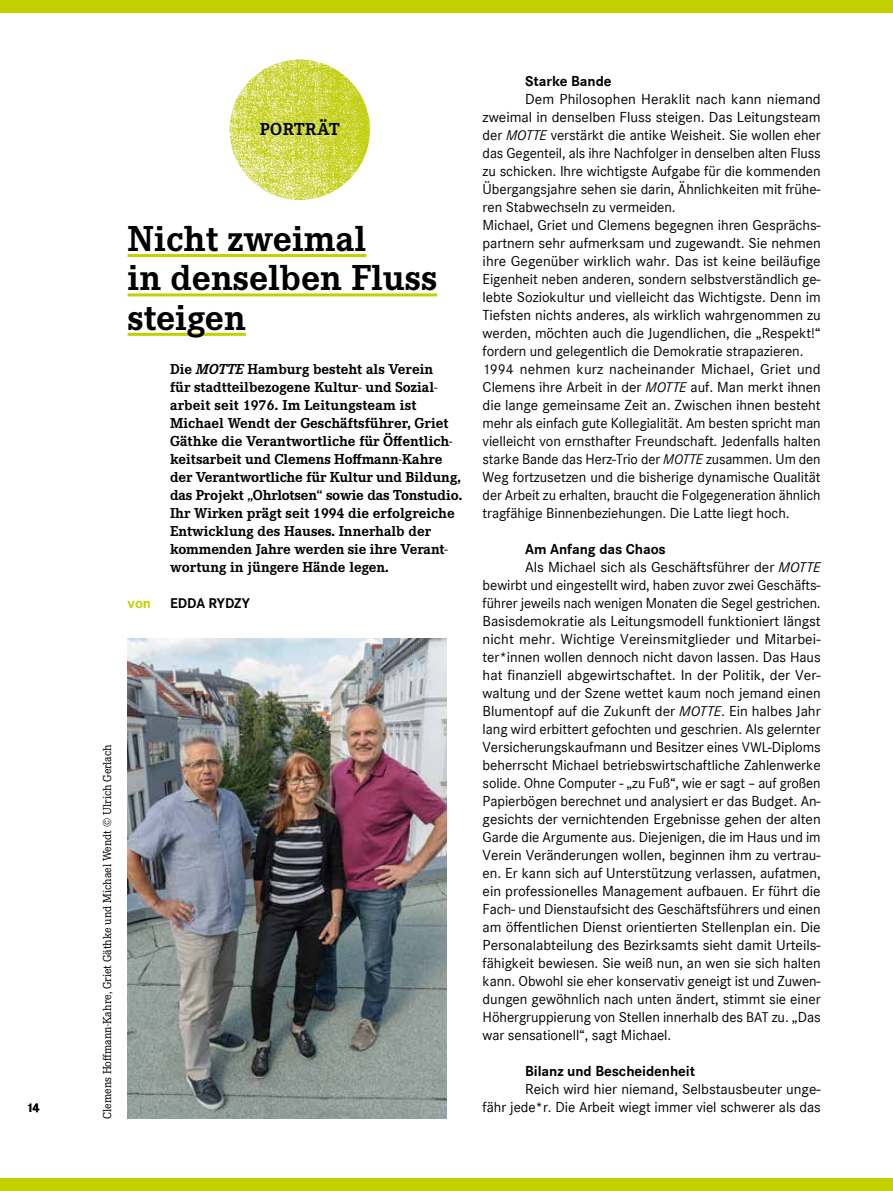
<style>
.page{position:relative;width:893px;height:1191px;background:#fff}
.page>*{position:absolute;margin:0;border:0;box-sizing:border-box;transform-origin:0 0}
.t1{font:700 37.5px/39.3px "Corporate E";color:#000}
.t2{font:700 18px "Corporate E";letter-spacing:.025em;color:#000}
.t3{font:15px/18px "Corporate S";letter-spacing:-.005em;color:#000}
.t4{font:700 15px/18px "Corporate E";color:#000}
.t5{font:700 15px "Corporate S";letter-spacing:-.005em;color:#000}
.t6{font:700 15px "Corporate S";color:#c2d000}
.t7{font:700 14.55px "Corporate S";letter-spacing:-.005em;color:#000}
.t8{font:700 12.9px "Corporate S";color:#000}
.t9{font:12px "Corporate E";letter-spacing:-.005em;color:#000}
.s1{font-style:italic}
.s2{font-style:italic;font-size:14.55px}
.s3{font-size:14.55px}
</style>
<div class="page">
<div style="left:0;top:0;width:893px;height:13px;background:#c2d000"></div>
<div style="left:0;top:1178px;width:893px;height:13px;background:#c2d000"></div>
<img style="left:230px;top:60px;width:140px;height:140px;border-radius:70px">
<hr style="left:128px;top:254px;width:238px;height:3px;background:#c2d000">
<hr style="left:128px;top:293px;width:309px;height:3px;background:#c2d000">
<hr style="left:128px;top:333px;width:118px;height:3px;background:#c2d000">
<img style="left:128px;top:638px;width:318px;height:480px">
<p class="t8" style="left:26px;top:1099px;width:15px">14</p>
<p class="t2" style="left:260px;top:117px;width:82px">PORTRÄT</p>
<h1 class="t1" style="left:128px;top:218px;width:311px">Nicht zweimal<br>in denselben Fluss steigen</h1>
<p class="t4" style="left:170px;top:359px;width:294px">Die <span class="s1">MOTTE</span> Hamburg besteht als Verein<br>für stadtteilbezogene Kultur- und Sozial&shy;arbeit seit 1976. Im Leitungsteam ist Michael Wendt der Geschäftsführer, Griet Gäthke die Verantwortliche für Öffentlich&shy;keitsarbeit und Clemens Hoffmann-Kahre der Verantwortliche für Kultur und Bildung, das Projekt „Ohrlotsen“ sowie das Tonstudio.<br>Ihr Wirken prägt seit 1994 die erfolgreiche Entwicklung des Hauses. Innerhalb der kommenden Jahre werden sie ihre Verant&shy;wortung in jüngere Hände legen.</p>
<p class="t6" style="left:128px;top:593px;width:25px">von</p>
<p class="t7" style="left:170px;top:593px;width:82px">EDDA RYDZY</p>
<p class="t9" style="left:100px;top:1118px;width:376px;rotate:-90deg">Clemens Hoffmann-Kahre, Griet Gäthke und Michael Wendt © Ulrich Gerlach</p>
<p class="t5" style="left:525px;top:71px;width:88px">Starke Bande</p>
<p class="t3" style="left:483px;top:89px;width:340px;text-indent:43px">Dem Philosophen Heraklit nach kann niemand zweimal in denselben Fluss steigen. Das Leitungsteam der <span class="s2">MOTTE</span> verstärkt die antike Weisheit. Sie wollen eher das Gegenteil, als ihre Nachfolger in denselben alten Fluss zu schicken. Ihre wichtigste Aufgabe für die kommenden Übergangsjahre sehen sie darin, Ähnlichkeiten mit frühe&shy;ren Stabwechseln zu vermeiden.<br>Michael, Griet und Clemens begegnen ihren Gesprächs&shy;partnern sehr aufmerksam und zugewandt. Sie nehmen ihre Gegenüber wirklich wahr. Das ist keine beiläufige Eigenheit neben anderen, sondern selbstverständlich ge&shy;lebte Soziokultur und vielleicht das Wichtigste. Denn im Tiefsten nichts anderes, als wirklich wahrgenommen zu werden, möchten auch die Jugendlichen, die „Respekt!“ fordern und gelegentlich die Demokratie strapazieren.<br><span class="s3">1994</span> nehmen kurz nacheinander Michael, Griet und Clemens ihre Arbeit in der <span class="s2">MOTTE</span> auf. Man merkt ihnen die lange gemeinsame Zeit an. Zwischen ihnen besteht mehr als einfach gute Kollegialität. Am besten spricht man vielleicht von ernsthafter Freundschaft. Jedenfalls halten starke Bande das Herz-Trio der <span class="s2">MOTTE</span> zusammen. Um den Weg fortzusetzen und die bisherige dynamische Qualität der Arbeit zu erhalten, braucht die Folgegeneration ähnlich tragfähige Binnenbeziehungen. Die Latte liegt hoch.</p>
<p class="t5" style="left:525px;top:539px;width:142px">Am Anfang das Chaos</p>
<p class="t3" style="left:525px;top:557px;width:297px">Als Michael sich als Geschäftsführer der <span class="s2">MOTTE</span></p>
<p class="t3" style="left:483px;top:575px;width:340px">bewirbt und eingestellt wird, haben zuvor zwei Geschäfts-</p>
<p class="t3" style="left:483px;top:593px;width:340px">führer jeweils nach wenigen Monaten die Segel gestrichen.</p>
<p class="t3" style="left:483px;top:611px;width:340px">Basisdemokratie als Leitungsmodell funktioniert längst</p>
<p class="t3" style="left:483px;top:629px;width:340px">nicht mehr. Wichtige Vereinsmitglieder und Mitarbei-</p>
<p class="t3" style="left:483px;top:647px;width:340px">ter*innen wollen dennoch nicht davon lassen. Das Haus</p>
<p class="t3" style="left:483px;top:665px;width:340px">hat finanziell abgewirtschaftet. In der Politik, der Ver-</p>
<p class="t3" style="left:483px;top:683px;width:340px">waltung und der Szene wettet kaum noch jemand einen</p>
<p class="t3" style="left:483px;top:701px;width:340px">Blumentopf auf die Zukunft der <span class="s2">MOTTE</span>. Ein halbes Jahr</p>
<p class="t3" style="left:483px;top:719px;width:340px">lang wird erbittert gefochten und geschrien. Als gelernter</p>
<p class="t3" style="left:483px;top:737px;width:340px">Versicherungskaufmann und Besitzer eines <span class="s3">VWL</span>-Diploms</p>
<p class="t3" style="left:483px;top:755px;width:340px">beherrscht Michael betriebswirtschaftliche Zahlenwerke</p>
<p class="t3" style="left:483px;top:773px;width:340px">solide. Ohne Computer - „zu Fuß“, wie er sagt – auf großen</p>
<p class="t3" style="left:483px;top:791px;width:340px">Papierbögen berechnet und analysiert er das Budget. An-</p>
<p class="t3" style="left:483px;top:809px;width:340px">gesichts der vernichtenden Ergebnisse gehen der alten</p>
<p class="t3" style="left:483px;top:827px;width:339px">Garde die Argumente aus. Diejenigen, die im Haus und im</p>
<p class="t3" style="left:483px;top:845px;width:340px">Verein Veränderungen wollen, beginnen ihm zu vertrau-</p>
<p class="t3" style="left:483px;top:863px;width:340px">en. Er kann sich auf Unterstützung verlassen, aufatmen,</p>
<p class="t3" style="left:483px;top:881px;width:340px">ein professionelles Management aufbauen. Er führt die</p>
<p class="t3" style="left:483px;top:899px;width:340px">Fach- und Dienstaufsicht des Geschäftsführers und einen</p>
<p class="t3" style="left:483px;top:917px;width:340px">am öffentlichen Dienst orientierten Stellenplan ein. Die</p>
<p class="t3" style="left:483px;top:935px;width:340px">Personalabteilung des Bezirksamts sieht damit Urteils-</p>
<p class="t3" style="left:483px;top:953px;width:339px">fähigkeit bewiesen. Sie weiß nun, an wen sie sich halten</p>
<p class="t3" style="left:483px;top:971px;width:340px">kann. Obwohl sie eher konservativ geneigt ist und Zuwen-</p>
<p class="t3" style="left:483px;top:989px;width:340px">dungen gewöhnlich nach unten ändert, stimmt sie einer</p>
<p class="t3" style="left:483px;top:1007px;width:340px">Höhergruppierung von Stellen innerhalb des <span class="s3">BAT</span> zu. „Das</p>
<p class="t3" style="left:483px;top:1025px;width:190px">war sensationell“, sagt Michael.</p>
<p class="t5" style="left:525px;top:1061px;width:171px">Bilanz und Bescheidenheit</p>
<p class="t3" style="left:483px;top:1079px;width:340px;text-align:right">Reich wird hier niemand, Selbstausbeuter unge-<br>fähr jede*r. Die Arbeit wiegt immer viel schwerer als das</p>
</div>
